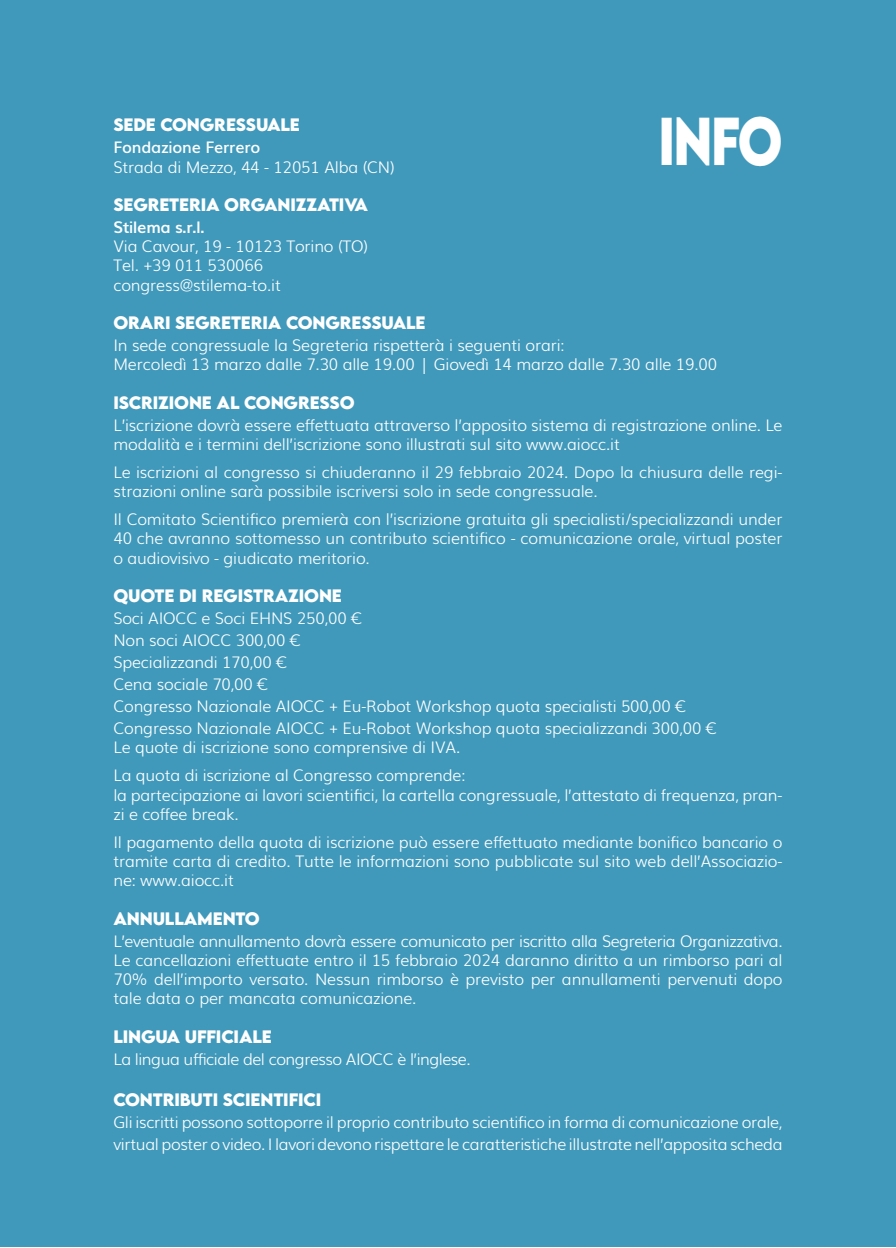
<style>
.page{position:relative;width:896px;height:1248px;background:#fff}
.page>*{position:absolute;margin:0;border:0;box-sizing:border-box;transform-origin:0 0}
.t1{font:700 60px "LEMONMILK";color:#fff;scale:.8 1}
.t2{font:300 16px/19.2px "Muli";letter-spacing:-.01em;color:#fff}
.t3{font:700 16px "LEMONMILK";letter-spacing:-.01em;color:#fff}
.t4{font:300 16px "Muli";letter-spacing:-.03em;color:#fff}
.t5{font:600 16px "Muli";letter-spacing:-.01em;color:#fff}
.t6{font:700 16px "Muli";letter-spacing:-.01em;color:#fff}
</style>
<div class="page">
<div style="left:0;top:0;width:896px;height:1247px;background:#4099bb"></div>
<p class="t1" style="left:658px;top:101px;width:157px">INFO</p>
<p class="t3" style="left:113px;top:114px;width:22px">SEDE</p>
<p class="t3" style="left:160px;top:114px;width:77px">CONGRESSU</p>
<p class="t3" style="left:267px;top:114px;width:24px">ALE</p>
<p class="t5" style="left:113px;top:134px;width:149px">Fondazione Ferrero</p>
<p class="t2" style="left:113px;top:156px;width:283px">Strada di Mezzo, 44 - 12051 Alba (CN)</p>
<p class="t3" style="left:113px;top:194px;width:57px">SEGRETE</p>
<p class="t3" style="left:189px;top:194px;width:181px">RIA ORGANIZZATIVA</p>
<p class="t6" style="left:113px;top:214px;width:93px">Stilema s.r.l.</p>
<p class="t2" style="left:113px;top:236px;width:256px">Via Cavour, 19 - 10123 Torino (TO)</p>
<p class="t2" style="left:113px;top:255px;width:151px">Tel. +39 011 530066</p>
<p class="t2" style="left:113px;top:274px;width:169px">congress@stilema-to.it</p>
<p class="t3" style="left:113px;top:312px;width:119px">ORARI SEGRETE</p>
<p class="t3" style="left:251px;top:312px;width:112px">RIA CONGRESSU</p>
<p class="t3" style="left:393px;top:312px;width:24px">ALE</p>
<p class="t2" style="left:113px;top:334px;width:452px">In sede congressuale la Segreteria rispetterà i seguenti orari:</p>
<p class="t2" style="left:113px;top:354px;width:605px">Mercoledì 13 marzo dalle 7.30 alle 19.00 | Giovedì 14 marzo dalle 7.30 alle 19.00</p>
<p class="t3" style="left:113px;top:391px;width:207px">ISCRIZIONE AL CONGRESS</p>
<p class="t3" style="left:340px;top:391px;width:16px">O</p>
<p class="t2" style="left:113px;top:414px;width:671px">L’iscrizione dovrà essere effettuata attraverso l’apposito sistema di registrazione online. Le modalità e i termini dell’iscrizione sono illustrati sul sito www.aiocc.it</p>
<p class="t2" style="left:113px;top:461px;width:670px">Le iscrizioni al congresso si chiuderanno il 29 febbraio 2024. Dopo la chiusura delle regi&shy;strazioni online sarà possibile iscriversi solo in sede congressuale.</p>
<p class="t2" style="left:113px;top:508px;width:670px;text-align:justify">Il Comitato Scientifico premierà con l’iscrizione gratuita gli specialisti/specializzandi under 40 che avranno sottomesso un contributo scientifico - comunicazione orale, virtual poster o audiovisivo - giudicato meritorio.</p>
<p class="t3" style="left:113px;top:585px;width:218px">QUOTE DI REGISTRAZIONE</p>
<p class="t2" style="left:113px;top:607px;width:250px">Soci AIOCC e Soci EHNS 250,00 €</p>
<p class="t2" style="left:113px;top:629px;width:189px">Non soci AIOCC 300,00 €</p>
<p class="t2" style="left:113px;top:651px;width:175px">Specializzandi 170,00 €</p>
<p class="t2" style="left:113px;top:673px;width:156px">Cena sociale 70,00 €</p>
<p class="t2" style="left:113px;top:695px;width:574px">Congresso Nazionale AIOCC + Eu-Robot Workshop quota specialisti 500,00 €</p>
<p class="t2" style="left:113px;top:717px;width:605px">Congresso Nazionale AIOCC + Eu-Robot Workshop quota specializzandi 300,00 €</p>
<p class="t2" style="left:113px;top:736px;width:348px">Le quote di iscrizione sono comprensive di IVA.</p>
<p class="t2" style="left:113px;top:764px;width:353px">La quota di iscrizione al Congresso comprende:</p>
<p class="t2" style="left:113px;top:784px;width:670px">la partecipazione ai lavori scientifici, la cartella congressuale, l’attestato di frequenza, pran&shy;zi e coffee break.</p>
<p class="t2" style="left:113px;top:831px;width:670px;text-align:justify">Il pagamento della quota di iscrizione può essere effettuato mediante bonifico bancario o tramite carta di credito. Tutte le informazioni sono pubblicate sul sito web dell’Associazio&shy;ne: www.aiocc.it</p>
<p class="t3" style="left:113px;top:907px;width:13px">ANNULL</p>
<p class="t3" style="left:184px;top:907px;width:41px">AMENT</p>
<p class="t3" style="left:245px;top:907px;width:16px">O</p>
<p class="t4" style="left:113px;top:928px;width:671px">L’eventuale annullamento dovrà essere comunicato per iscritto alla Segreteria Organizzativa.</p>
<p class="t2" style="left:113px;top:949px;width:670px;text-align:justify">Le cancellazioni effettuate entro il 15 febbraio 2024 daranno diritto a un rimborso pari al 70% dell’importo versato. Nessun rimborso è previsto per annullamenti pervenuti dopo tale data o per mancata comunicazione.</p>
<p class="t3" style="left:113px;top:1025px;width:29px">LINGU</p>
<p class="t3" style="left:167px;top:1025px;width:30px">A UFF</p>
<p class="t3" style="left:216px;top:1025px;width:47px">ICIALE</p>
<p class="t4" style="left:113px;top:1046px;width:359px">La lingua ufficiale del congresso AIOCC è l’inglese.</p>
<p class="t3" style="left:113px;top:1088px;width:78px">CONTRIBUT</p>
<p class="t3" style="left:213px;top:1088px;width:50px">I SCIENT</p>
<p class="t3" style="left:283px;top:1088px;width:40px">IFICI</p>
<p class="t2" style="left:113px;top:1109px;width:670px;line-height:22px">Gli iscritti possono sottoporre il proprio contributo scientifico in forma di comunicazione orale, virtual poster o video. I lavori devono rispettare le caratteristiche illustrate nell’apposita scheda</p>
</div>
